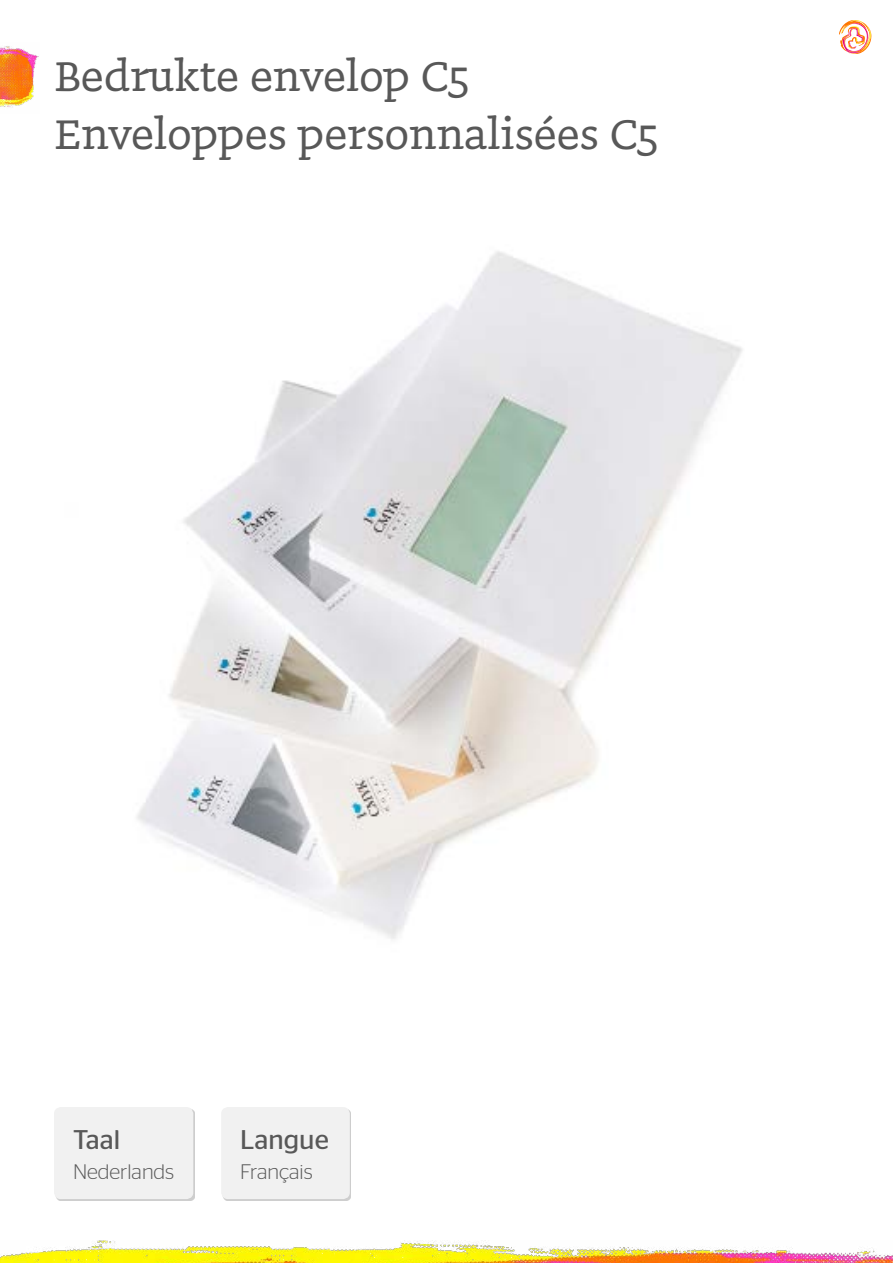
<style>
.page{position:relative;width:893px;height:1263px;background:#fff}
.page>*{position:absolute;margin:0;border:0;box-sizing:border-box;transform-origin:0 0}
.t1{font:48.75px/58.5px "Doko";color:#585858}
.t2{font:27px "Stag Sans";color:#585858}
.t3{font:300 21px "Stag Sans";color:#585858}
</style>
<div class="page">
<img style="left:0;top:1240px;width:893px;height:23px">
<svg style="left:839px;top:20px;width:33px;height:34px"></svg>
<img style="left:0;top:46px;width:39px;height:62px">
<img style="left:137px;top:251px;width:606px;height:688px">
<div style="left:55px;top:1108px;width:140px;height:93px;background:#d0d0d0"></div>
<div style="left:55px;top:1108px;width:138px;height:90px;background:#f1f1f1;border-radius:6px"></div>
<div style="left:54px;top:1107px;width:139px;height:92px;border:2px solid #f1f1f1;border-radius:6px"></div>
<div style="left:222px;top:1108px;width:129px;height:93px;background:#d0d0d0"></div>
<div style="left:222px;top:1108px;width:127px;height:90px;background:#f1f1f1;border-radius:6px"></div>
<div style="left:221px;top:1107px;width:129px;height:92px;border:2px solid #f1f1f1;border-radius:6px"></div>
<p class="t1" style="left:54px;top:45px;width:606px">Bedrukte envelop C5<br>Enveloppes personnalisées C5</p>
<p class="t2" style="left:73px;top:1125px;width:49px">Taal</p>
<p class="t3" style="left:73px;top:1160px;width:103px">Nederlands</p>
<p class="t2" style="left:240px;top:1125px;width:90px">Langue</p>
<p class="t3" style="left:240px;top:1160px;width:74px">Français</p>
</div>
